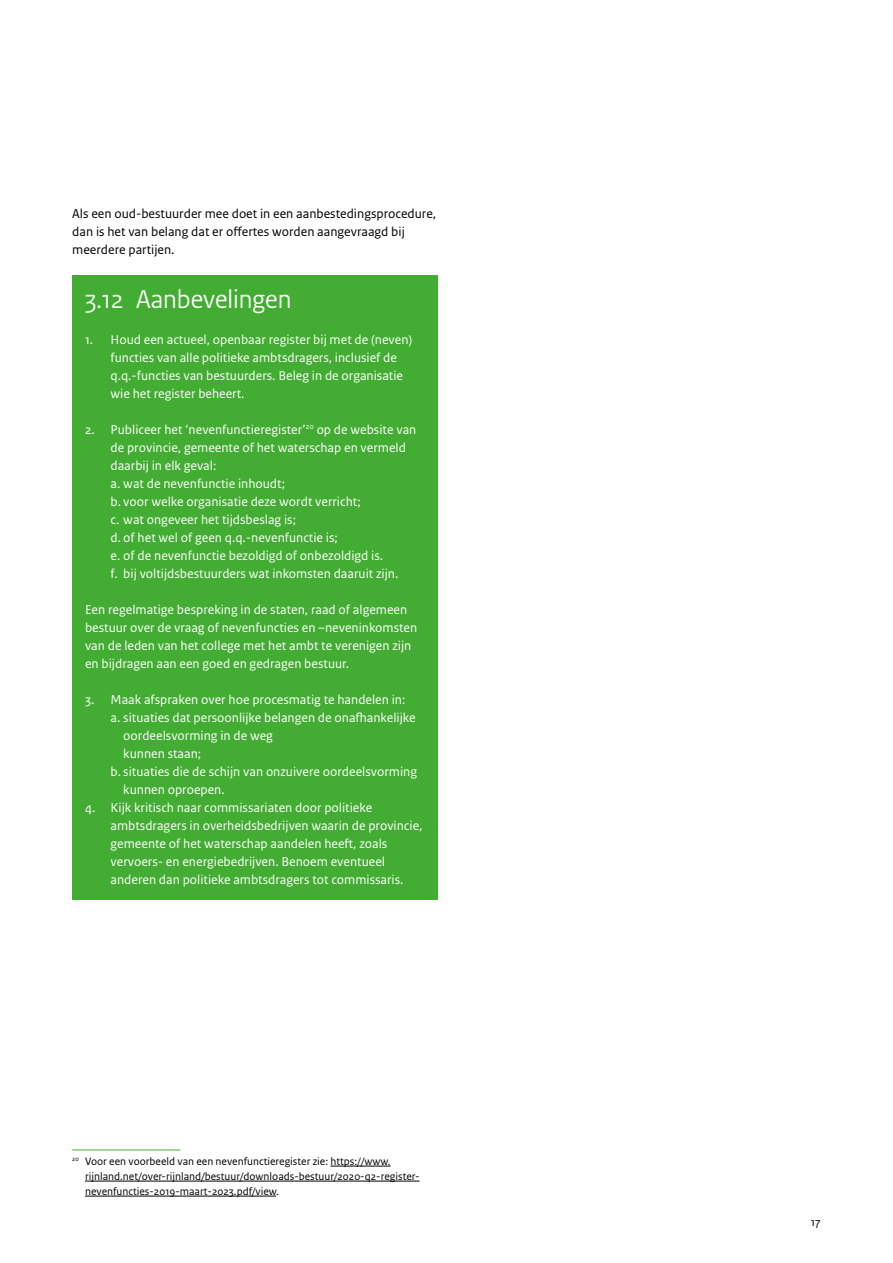
<style>
.page{position:relative;width:893px;height:1263px;background:#fff}
.page>*{position:absolute;margin:0;border:0;box-sizing:border-box;transform-origin:0 0}
.t1{font:27px "Rijksoverheid Sans Heading";color:#fff}
.t2{font:13.5px/18px "Rijksoverheid Sans Text";color:#fff}
.t3{font:13.5px/18px "Rijksoverheid Sans Text";color:#000}
.t4{font:12px "Rijksoverheid Sans Text";color:#000}
.t5{font:11.25px/15px "Rijksoverheid Sans Text";color:#000}
</style>
<div class="page">
<div style="left:72px;top:275px;width:365px;height:52px;background:#43ac32"></div>
<div style="left:72px;top:320px;width:365px;height:111px;background:#43ac32"></div>
<div style="left:72px;top:410px;width:365px;height:75px;background:#43ac32"></div>
<div style="left:72px;top:482px;width:365px;height:39px;background:#43ac32"></div>
<div style="left:72px;top:518px;width:365px;height:39px;background:#43ac32"></div>
<div style="left:72px;top:554px;width:365px;height:39px;background:#43ac32"></div>
<div style="left:72px;top:590px;width:365px;height:93px;background:#43ac32"></div>
<div style="left:72px;top:680px;width:365px;height:39px;background:#43ac32"></div>
<div style="left:72px;top:698px;width:365px;height:75px;background:#43ac32"></div>
<div style="left:72px;top:752px;width:365px;height:57px;background:#43ac32"></div>
<div style="left:72px;top:788px;width:365px;height:111px;background:#43ac32"></div>
<hr style="left:72px;top:1149px;width:108px;height:1px;background:#43ac32">
<hr style="left:330px;top:1166px;width:61px;height:1px;background:#000">
<hr style="left:85px;top:1181px;width:334px;height:1px;background:#000">
<hr style="left:85px;top:1196px;width:191px;height:1px;background:#000">
<p class="t3" style="left:72px;top:205px;width:365px">Als een oud-bestuurder mee doet in een aanbestedingsprocedure, dan is het van belang dat er offertes worden aangevraagd bij meerdere partijen.</p>
<h1 class="t1" style="left:85px;top:283px;width:208px">3.12 Aanbevelingen</h1>
<p class="t2" style="left:111px;top:331px;width:303px;text-indent:-26px">1. Houd een actueel, openbaar register bij met de (neven) functies van alle politieke ambtsdragers, inclusief de q.q.-functies van bestuurders. Beleg in de organisatie wie het register beheert.</p>
<p class="t2" style="left:111px;top:421px;width:307px;text-indent:-26px">2. Publiceer het ‘nevenfunctieregister’<sup>20</sup> op de website van de provincie, gemeente of het waterschap en vermeld daarbij in elk geval:<br>a. wat de nevenfunctie inhoudt;<br>b. voor welke organisatie deze wordt verricht;<br>c. wat ongeveer het tijdsbeslag is;<br>d. of het wel of geen q.q.-nevenfunctie is;<br>e. of de nevenfunctie bezoldigd of onbezoldigd is.<br>f. bij voltijdsbestuurders wat inkomsten daaruit zijn.</p>
<p class="t2" style="left:85px;top:601px;width:334px">Een regelmatige bespreking in de staten, raad of algemeen bestuur over de vraag of nevenfuncties en –neveninkomsten van de leden van het college met het ambt te verenigen zijn en bijdragen aan een goed en gedragen bestuur.</p>
<p class="t2" style="left:85px;top:691px;width:322px">3. Maak afspraken over hoe procesmatig te handelen in:</p>
<p class="t2" style="left:111px;top:709px;width:307px">a. situaties dat persoonlijke belangen de onafhankelijke</p>
<p class="t2" style="left:123px;top:727px;width:151px">oordeelsvorming in de weg</p>
<p class="t2" style="left:123px;top:745px;width:79px">kunnen staan;</p>
<p class="t2" style="left:111px;top:763px;width:308px">b. situaties die de schijn van onzuivere oordeelsvorming</p>
<p class="t2" style="left:123px;top:781px;width:103px">kunnen oproepen.</p>
<p class="t2" style="left:111px;top:799px;width:313px;text-indent:-26px">4. Kijk kritisch naar commissariaten door politieke ambtsdragers in overheidsbedrijven waarin de provincie, gemeente of het waterschap aandelen heeft, zoals vervoers- en energiebedrijven. Benoem eventueel anderen dan politieke ambtsdragers tot commissaris.</p>
<p class="t5" style="left:85px;top:1154px;width:336px;text-indent:-13px"><sup>20</sup> Voor een voorbeeld van een nevenfunctieregister zie: https://www. rijnland.net/over-rijnland/bestuur/downloads-bestuur/2020-q2-register&shy;nevenfuncties-2019-maart-2023.pdf/view.</p>
<p class="t4" style="left:811px;top:1215px;width:11px">17</p>
</div>
